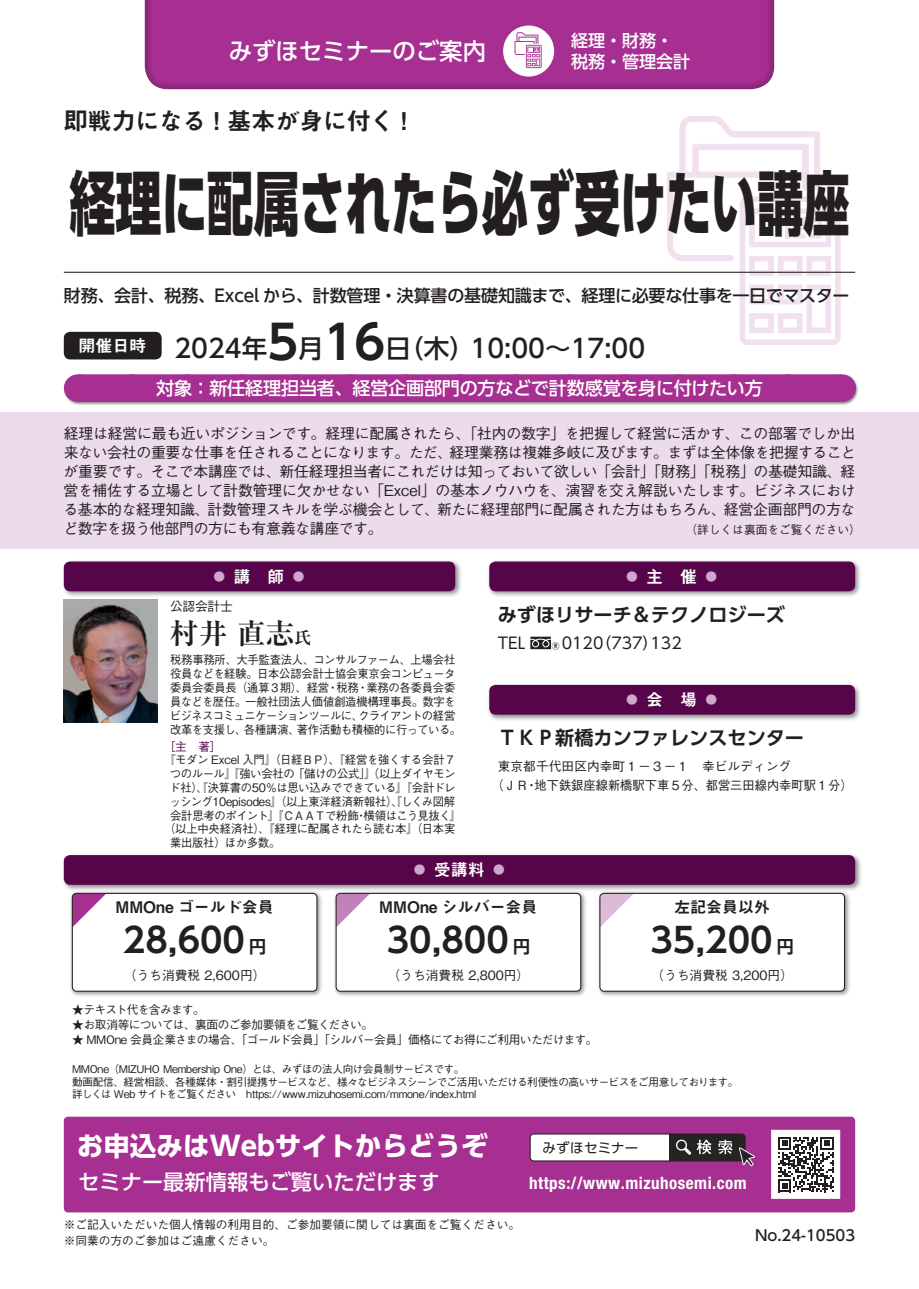
<style>
.page{position:relative;width:919px;height:1289px;background:#fff}
.page>*{position:absolute;margin:0;border:0;box-sizing:border-box;transform-origin:0 0}
.t1{font:800 70.2px "UD Shin Go Pro";letter-spacing:-.01em;color:#231f20;scale:.66 1}
.t2{font:700 34.05px "UD Shin Go Pro De";color:#231f20}
.t3{font:700 28.65px "Ryumin Pro";color:#231f20}
.t4{font:700 26.55px "UD Shin Go Pro";color:#fff}
.t5{font:500 25.5px "UD Shin Go Pro";color:#231f20}
.t6{font:24.45px "Midashi Go Pro MB31";letter-spacing:-.025em;color:#231f20}
.t7{font:500 23.4px "UD Shin Go Pro";color:#fff}
.t8{font:500 21.3px "UD Shin Go Pro";color:#fff}
.t9{font:700 19.2px "UD Shin Go Pro De";color:#231f20}
.t10{font:500 18px "UD Shin Go Pro";letter-spacing:-.01em;color:#fff}
.t11{font:500 16.95px "UD Shin Go Pro";letter-spacing:-.01em;color:#231f20}
.t12{font:700 condensed 16.95px "Helvetica Neue LT Std";letter-spacing:.03em;color:#fff}
.t13{font:16.95px "Midashi Go Pro MB31";color:#fff}
.t14{font:500 16.95px/21.3px "UD Shin Go Pro";color:#fff}
.t15{font:15.9px "Midashi Go Pro MB31";color:#231f20}
.t16{font:15.75px "UD Shin Go Pro";color:#231f20}
.t17{font:500 14.85px/19.2px "Gothic BBB Pro";letter-spacing:-.03em;color:#231f20;text-align:justify}
.t18{font:500 14.85px "UD Shin Go Pro";color:#231f20}
.t19{font:13.5px "UD Shin Go Pro";letter-spacing:.01em;color:#231f20}
.t20{font:500 12.75px "Gothic BBB Pro";color:#231f20}
.t21{font:500 12.75px "Gothic BBB Pro";color:#231f20;scale:.96 1}
.t22{font:500 11.7px/13.8px "Gothic BBB Pro";letter-spacing:-.025em;color:#231f20}
.t23{font:500 11.7px/15.9px "Gothic BBB Pro";color:#231f20}
.t24{font:500 11.7px "Gothic BBB Pro";letter-spacing:-.05em;color:#231f20}
.t25{font:500 11.7px "Gothic BBB Pro";letter-spacing:-.06em;color:#231f20}
.t26{font:500 11.7px "Gothic BBB Pro";color:#56054a}
.t27{font:500 10.65px/12.8px "Gothic BBB Pro";letter-spacing:-.035em;color:#231f20}
.s1{font-family:"UD Shin Go Pro De";font-weight:700;font-size:46.8px}
.s2{color:#d2a6cc}
.s3{font-size:16.95px}
</style>
<div class="page">
<svg style="left:667px;top:116px;width:173px;height:229px"></svg>
<div style="left:64px;top:332px;width:98px;height:27px;background:#231f20;border-radius:6px"></div>
<hr style="left:64px;top:272px;width:791px;height:1px;background:#231f20">
<div style="left:487px;top:682px;width:374px;height:39px;background:#231f20;opacity:.5"></div>
<div style="left:489px;top:685px;width:366px;height:29px;background:#56054a;border-radius:6px"></div>
<div style="left:0;top:412px;width:918px;height:137px;background:#ecdbeb"></div>
<div style="left:132px;top:0;width:654px;height:92px;background:#231f20;opacity:.5"></div>
<div style="left:64px;top:1116px;width:791px;height:96px;background:#a72f92;border-radius:4px"></div>
<img style="left:63px;top:1120px;width:793px;height:88px">
<svg style="left:529px;top:1133px;width:227px;height:36px"></svg>
<div style="left:771px;top:1129px;width:69px;height:69px;border:14px solid #fff"></div>
<svg style="left:778px;top:1136px;width:55px;height:56px;background:#8c898a"></svg>
<div style="left:69px;top:889px;width:254px;height:108px;background:#231f20;opacity:.5"></div>
<div style="left:72px;top:893px;width:245px;height:98px;background:#fff;border-radius:4px"></div>
<svg style="left:72px;top:893px;width:34px;height:33px"></svg>
<div style="left:72px;top:892px;width:245px;height:99px;border:1px solid #231f20;border-radius:4px"></div>
<div style="left:332px;top:889px;width:255px;height:108px;background:#231f20;opacity:.5"></div>
<div style="left:336px;top:893px;width:244px;height:98px;background:#fff;border-radius:4px"></div>
<svg style="left:337px;top:894px;width:33px;height:33px"></svg>
<div style="left:335px;top:892px;width:246px;height:99px;border:1px solid #231f20;border-radius:4px"></div>
<div style="left:596px;top:889px;width:255px;height:108px;background:#231f20;opacity:.5"></div>
<div style="left:600px;top:893px;width:244px;height:98px;background:#fff;border-radius:4px"></div>
<svg style="left:601px;top:894px;width:32px;height:32px"></svg>
<div style="left:599px;top:892px;width:246px;height:99px;border:1px solid #231f20;border-radius:4px"></div>
<div style="left:487px;top:559px;width:374px;height:39px;background:#231f20;opacity:.5"></div>
<div style="left:489px;top:561px;width:366px;height:30px;background:#56054a;border-radius:6px"></div>
<svg style="left:530px;top:636px;width:21px;height:13px"></svg>
<div style="left:61px;top:852px;width:800px;height:39px;background:#231f20;opacity:.5"></div>
<div style="left:64px;top:855px;width:791px;height:29px;background:#56054a;border-radius:6px"></div>
<div style="left:503px;top:26px;width:51px;height:51px;background:#fff;border-radius:50%"></div>
<svg style="left:514px;top:32px;width:27px;height:36px"></svg>
<div style="left:63px;top:373px;width:795px;height:32px;background:#231f20;opacity:.5"></div>
<div style="left:78px;top:374px;width:763px;height:28px;background:#a72f92"></div>
<svg style="left:132px;top:374px;width:682px;height:1px"></svg>
<svg style="left:841px;top:374px;width:1px;height:28px"></svg>
<div style="left:61px;top:559px;width:401px;height:39px;background:#231f20;opacity:.5"></div>
<div style="left:64px;top:561px;width:391px;height:30px;background:#56054a;border-radius:6px"></div>
<img style="left:64px;top:600px;width:93px;height:123px">
<h3 class="t7" style="left:229px;top:32px;width:259px">みずほセミナーのご案内</h3>
<h3 class="t14" style="left:571px;top:29px;width:121px">経理・財務・税務・管理会計</h3>
<h3 class="t6" style="left:64px;top:101px;width:354px">即戦力になる！基本が身に付く！</h3>
<h1 class="t1" style="left:69px;top:146px;width:1183px">経理に配属されたら必ず受けたい講座</h1>
<h3 class="t11" style="left:64px;top:282px;width:787px">財務、会計、税務、Excel から、計数管理・決算書の基礎知識まで、経理に必要な仕事を一日でマスター</h3>
<h3 class="t13" style="left:79px;top:332px;width:70px">開催日時</h3>
<h3 class="t5" style="left:174px;top:328px;width:472px">2024年<span class="s1">5</span>月<span class="s1">16</span>日（木）10:00～17:00</h3>
<h3 class="t10" style="left:156px;top:373px;width:608px">対象：新任経理担当者、経営企画部門の方などで計数感覚を身に付けたい方</h3>
<p class="t17" style="left:63px;top:421px;width:793px">経理は経営に最も近いポジションです。経理に配属されたら、「社内の数字」を把握して経営に活かす、この部署でしか出来ない会社の重要な仕事を任されることになります。ただ、経理業務は複雑多岐に及びます。まずは全体像を把握することが重要です。そこで本講座では、新任経理担当者にこれだけは知っておいて欲しい「会計」「財務」「税務」の基礎知識、経営を補佐する立場として計数管理に欠かせない「Excel」の基本ノウハウを、演習を交え解説いたします。ビジネスにおける基本的な経理知識、計数管理スキルを学ぶ機会として、新たに経理部門に配属された方はもちろん、経営企画部門の方など数字を扱う他部門の方にも有意義な講座です。</p>
<p class="t23" style="left:685px;top:519px;width:177px">（詳しくは裏面をご覧ください）</p>
<h3 class="t13" style="left:211px;top:563px;width:98px"><span class="s2">◦</span> 講　師 <span class="s2">◦</span></h3>
<p class="t20" style="left:170px;top:596px;width:64px">公認会計士</p>
<h3 class="t3" style="left:170px;top:610px;width:143px">村井 直志<span class="s3">氏</span></h3>
<p class="t22" style="left:170px;top:651px;width:293px">税務事務所、大手監査法人、コンサルファーム、上場会社役員などを経験。日本公認会計士協会東京会コンピュータ委員会委員長（通算３期）、経営・税務・業務の各委員会委員などを歴任。一般社団法人価値創造機構理事長。数字をビジネスコミュニケーションツールに、クライアントの経営改革を支援し、各種講演、著作活動も積極的に行っている。</p>
<p class="t26" style="left:164px;top:736px;width:59px">［主　著］</p>
<p class="t22" style="left:164px;top:751px;width:293px">『モダン Excel 入門』（日経ＢＰ）、『経営を強くする会計７</p>
<p class="t22" style="left:170px;top:765px;width:287px">つのルール』『強い会社の「儲けの公式」』（以上ダイヤモン</p>
<p class="t22" style="left:169px;top:779px;width:287px">ド社）、『決算書の50％は思い込みでできている』『会計ドレ</p>
<p class="t22" style="left:170px;top:793px;width:298px">ッシング10episodes』（以上東洋経済新報社）、『しくみ図解　</p>
<p class="t22" style="left:170px;top:806px;width:293px">会計思考のポイント』『ＣＡＡＴで粉飾・横領はこう見抜く』</p>
<p class="t22" style="left:164px;top:820px;width:293px">（以上中央経済社）、『経理に配属されたら読む本』（日本実</p>
<p class="t22" style="left:170px;top:834px;width:112px">業出版社）ほか多数。</p>
<h3 class="t13" style="left:623px;top:563px;width:98px"><span class="s2">◦</span> 主　催 <span class="s2">◦</span></h3>
<h3 class="t9" style="left:497px;top:599px;width:289px">みずほリサーチ＆テクノロジーズ</h3>
<h3 class="t16" style="left:497px;top:630px;width:29px">TEL</h3>
<h3 class="t16" style="left:551px;top:630px;width:132px">®0120（737）132</h3>
<h3 class="t13" style="left:623px;top:686px;width:98px"><span class="s2">◦</span> 会　場 <span class="s2">◦</span></h3>
<h3 class="t9" style="left:497px;top:722px;width:308px">ＴＫＰ新橋カンファレンスセンター</h3>
<p class="t20" style="left:497px;top:755px;width:295px">東京都千代田区内幸町１－３－１　幸ビルディング</p>
<p class="t21" style="left:491px;top:774px;width:377px">（ＪＲ・地下鉄銀座線新橋駅下車５分、都営三田線内幸町駅１分）</p>
<h3 class="t13" style="left:411px;top:856px;width:98px"><span class="s2">◦</span> 受講料 <span class="s2">◦</span></h3>
<h3 class="t15" style="left:115px;top:894px;width:160px">MMOne ゴールド会員</h3>
<h3 class="t15" style="left:379px;top:894px;width:160px">MMOne シルバー会員</h3>
<h3 class="t15" style="left:674px;top:894px;width:97px">左記会員以外</h3>
<h2 class="t2" style="left:123px;top:912px;width:145px">28,600 <span class="s3">円</span></h2>
<h2 class="t2" style="left:386px;top:912px;width:145px">30,800 <span class="s3">円</span></h2>
<h2 class="t2" style="left:650px;top:912px;width:145px">35,200 <span class="s3">円</span></h2>
<p class="t20" style="left:124px;top:965px;width:143px">（うち消費税 2,600円）</p>
<p class="t20" style="left:387px;top:965px;width:143px">（うち消費税 2,800円）</p>
<p class="t20" style="left:651px;top:965px;width:143px">（うち消費税 3,200円）</p>
<p class="t25" style="left:72px;top:1000px;width:134px">★テキスト代を含みます。</p>
<p class="t24" style="left:72px;top:1015px;width:302px">★お取消等については、裏面のご参加要領をご覧ください。</p>
<p class="t22" style="left:72px;top:1031px;width:526px">★ MMOne 会員企業さまの場合、「ゴールド会員」「シルバー会員」価格にてお得にご利用いただけます。</p>
<p class="t27" style="left:72px;top:1061px;width:667px">MMOne（MIZUHO Membership One）とは、みずほの法人向け会員制サービスです。<br>動画配信、経営相談、各種媒体・割引提携サービスなど、様々なビジネスシーンでご活用いただける利便性の高いサービスをご用意しております。詳しくは Web サイトをご覧ください　https://www.mizuhosemi.com/mmone/index.html</p>
<h3 class="t4" style="left:77px;top:1124px;width:412px">お申込みはWebサイトからどうぞ</h3>
<h3 class="t8" style="left:78px;top:1164px;width:363px">セミナー最新情報もご覧いただけます</h3>
<h3 class="t12" style="left:529px;top:1172px;width:219px">https://www.mizuhosemi.com</h3>
<p class="t19" style="left:542px;top:1136px;width:97px">みずほセミナー</p>
<p class="t23" style="left:64px;top:1215px;width:463px">※ご記入いただいた個人情報の利用目的、ご参加要領に関しては裏面をご覧ください。　※同業の方のご参加はご遠慮ください。</p>
<p class="t18" style="left:755px;top:1223px;width:102px">No.24-10503</p>
</div>
